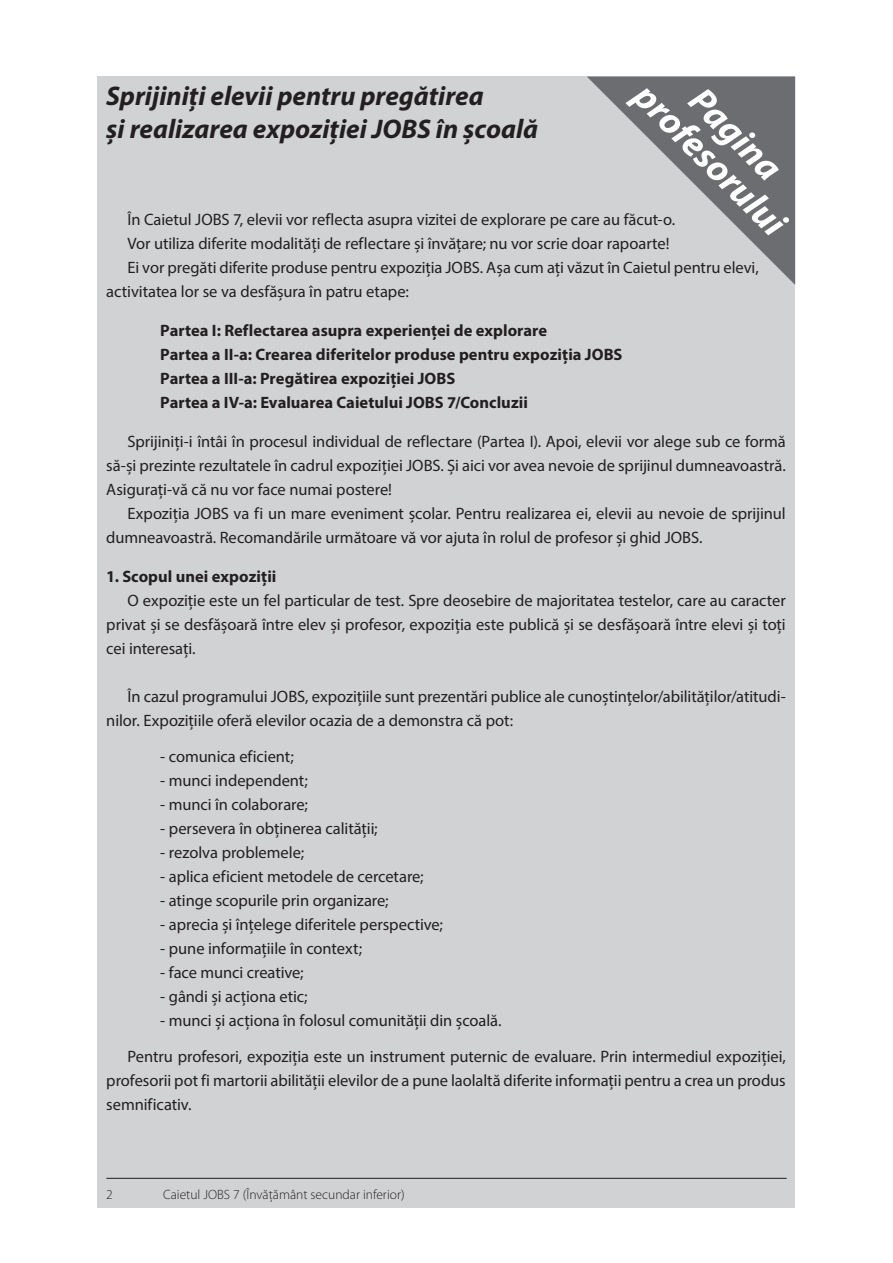
<style>
.page{position:relative;width:893px;height:1263px;background:#fff}
.page>*{position:absolute;margin:0;border:0;box-sizing:border-box;transform-origin:0 0}
.t1{font:italic 700 37.5px "Myriad Pro";color:#fff}
.seiten_titel{font:italic 700 27px "Myriad Pro";color:#231f20}
.text{font:16.5px/24px "Myriad Pro";letter-spacing:-.005em;color:#231f20}
.untertitel{font:700 16.5px "Myriad Pro";letter-spacing:.005em;color:#231f20}
.t2{font:300 13.5px "Myriad Pro";color:#231f20}
</style>
<div class="page">
<div style="left:98px;top:77px;width:697px;height:1131px;background:#d1d2d4"></div>
<svg style="left:587px;top:77px;width:208px;height:208px"></svg>
<hr style="left:106px;top:1178px;width:681px;height:1px;background:#231f20">
<p class="t1" style="left:658px;top:72px;width:199px;rotate:45deg">profesorului</p>
<p class="t1" style="left:713px;top:77px;width:115px;rotate:45deg">Pagina</p>
<p class="seiten_titel" style="left:106px;top:79px;width:379px">Sprijiniți elevii pentru pregătirea</p>
<p class="seiten_titel" style="left:106px;top:111px;width:433px">și realizarea expoziției JOBS în școală</p>
<p class="text" style="left:128px;top:207px;width:549px">În Caietul JOBS 7, elevii vor reflecta asupra vizitei de explorare pe care au făcut-o.</p>
<p class="text" style="left:128px;top:231px;width:543px">Vor utiliza diferite modalități de reflectare și învățare; nu vor scrie doar rapoarte!</p>
<p class="text" style="left:106px;top:255px;width:654px;text-indent:21px">Ei vor pregăti diferite produse pentru expoziția JOBS. Așa cum ați văzut în Caietul pentru elevi, activitatea lor se va desfășura în patru etape:</p>
<p class="untertitel" style="left:160px;top:320px;width:388px">Partea I: Reflectarea asupra experienței de explorare</p>
<p class="untertitel" style="left:160px;top:344px;width:464px">Partea a II-a: Crearea diferitelor produse pentru expoziția JOBS</p>
<p class="untertitel" style="left:160px;top:368px;width:297px">Partea a III-a: Pregătirea expoziției JOBS</p>
<p class="untertitel" style="left:160px;top:392px;width:369px">Partea a IV-a: Evaluarea Caietului JOBS 7/Concluzii</p>
<p class="text" style="left:106px;top:429px;width:681px;text-align:justify;text-indent:21px">Sprijiniți-i întâi în procesul individual de reflectare (Partea I). Apoi, elevii vor alege sub ce formă să-și prezinte rezultatele în cadrul expoziției JOBS. Și aici vor avea nevoie de sprijinul dumneavoastră.<br>Asigurați-vă că nu vor face numai postere!</p>
<p class="text" style="left:106px;top:501px;width:681px;text-indent:21px">Expoziția JOBS va fi un mare eveniment școlar. Pentru realizarea ei, elevii au nevoie de sprijinul dumneavoastră. Recomandările următoare vă vor ajuta în rolul de profesor și ghid JOBS.</p>
<p class="untertitel" style="left:106px;top:566px;width:172px">1. Scopul unei expoziții</p>
<p class="text" style="left:106px;top:588px;width:681px;text-align:justify;text-indent:21px">O expoziție este un fel particular de test. Spre deosebire de majoritatea testelor, care au caracter privat și se desfășoară între elev și profesor, expoziția este publică și se desfășoară între elevi și toți cei interesați.</p>
<p class="text" style="left:106px;top:684px;width:681px;text-indent:21px">În cazul programului JOBS, expozițiile sunt prezentări publice ale cunoștințelor/abilităților/atitudi&shy;nilor. Expozițiile oferă elevilor ocazia de a demonstra că pot:</p>
<p class="text" style="left:160px;top:744px;width:135px">- comunica eficient;</p>
<p class="text" style="left:160px;top:768px;width:149px">- munci independent;</p>
<p class="text" style="left:160px;top:792px;width:149px">- munci în colaborare;</p>
<p class="text" style="left:160px;top:816px;width:219px">- persevera în obținerea calității;</p>
<p class="text" style="left:160px;top:840px;width:145px">- rezolva problemele;</p>
<p class="text" style="left:160px;top:864px;width:265px">- aplica eficient metodele de cercetare;</p>
<p class="text" style="left:160px;top:888px;width:230px">- atinge scopurile prin organizare;</p>
<p class="text" style="left:160px;top:912px;width:284px">- aprecia și înțelege diferitele perspective;</p>
<p class="text" style="left:160px;top:936px;width:203px">- pune informațiile în context;</p>
<p class="text" style="left:160px;top:960px;width:145px">- face munci creative;</p>
<p class="text" style="left:160px;top:984px;width:149px">- gândi și acționa etic;</p>
<p class="text" style="left:160px;top:1008px;width:343px">- munci și acționa în folosul comunității din școală.</p>
<p class="text" style="left:106px;top:1044px;width:681px;text-align:justify;text-indent:21px">Pentru profesori, expoziția este un instrument puternic de evaluare. Prin intermediul expoziției, profesorii pot fi martorii abilității elevilor de a pune laolaltă diferite informații pentru a crea un produs semnificativ.</p>
<p class="t2" style="left:106px;top:1186px;width:8px">2</p>
<p class="t2" style="left:163px;top:1186px;width:243px">Caietul JOBS 7 (Învățământ secundar inferior)</p>
<p class="t2" style="left:163px;top:1186px;width:289px">JOBS Booklet 7 - General Gymnasium - T acher‘s Page</p>
</div>
